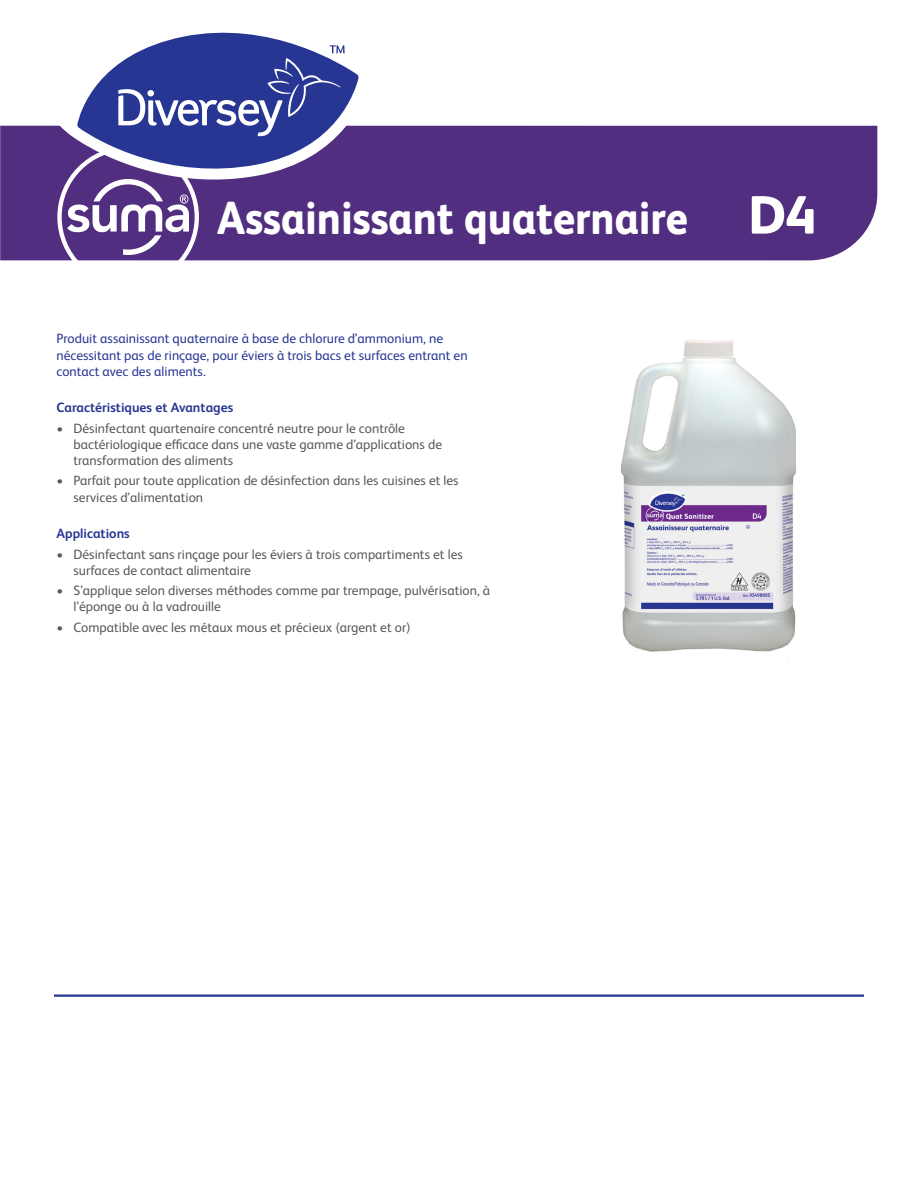
<style>
.page{position:relative;width:918px;height:1188px;background:#fff}
.page>*{position:absolute;margin:0;border:0;box-sizing:border-box;transform-origin:0 0}
.t1{font:800 54px "FS Albert Pro";color:#fff}
.Fancy_Name_page_1{font:800 46.5px "FS Albert Pro";color:#fff;scale:.9 1}
.t2{font:13.5px/16.2px "FS Albert Pro";color:#57585a}
.Intro_sentence_page{font:13.5px/16.2px "FS Albert Pro";color:#263692}
.Section_headings{font:700 13.5px "FS Albert Pro";color:#263692}
</style>
<div class="page">
<div style="left:0;top:126px;width:877px;height:134px;background:#522e81"></div>
<hr style="left:54px;top:995px;width:810px;height:2px;background:#263692">
<svg style="left:57px;top:180px;width:142px;height:81px"></svg>
<img style="left:621px;top:340px;width:175px;height:321px">
<svg style="left:57px;top:125px;width:317px;height:55px;background:#64448e"></svg>
<svg style="left:77px;top:32px;width:282px;height:149px"></svg>
<svg style="left:118px;top:45px;width:227px;height:91px;background:#4b58a4"></svg>
<p class="Fancy_Name_page_1" style="left:217px;top:181px;width:524px">Assainissant quaternaire</p>
<p class="t1" style="left:748px;top:173px;width:70px">D4</p>
<p class="Intro_sentence_page" style="left:57px;top:330px;width:413px">Produit assainissant quaternaire à base de chlorure d’ammonium, ne nécessitant pas de rinçage, pour éviers à trois bacs et surfaces entrant en contact avec des aliments.</p>
<p class="Section_headings" style="left:57px;top:398px;width:178px">Caractéristiques et Avantages</p>
<p class="t2" style="left:74px;top:419px;width:370px;text-indent:-17px">• Désinfectant quartenaire concentré neutre pour le contrôle bactériologique efficace dans une vaste gamme d’applications de transformation des aliments</p>
<p class="t2" style="left:74px;top:472px;width:387px;text-indent:-17px">• Parfait pour toute application de désinfection dans les cuisines et les services d’alimentation</p>
<p class="Section_headings" style="left:57px;top:524px;width:75px">Applications</p>
<p class="t2" style="left:74px;top:545px;width:391px;text-indent:-17px">• Désinfectant sans rinçage pour les éviers à trois compartiments et les surfaces de contact alimentaire</p>
<p class="t2" style="left:74px;top:581px;width:418px;text-indent:-17px">• S’applique selon diverses méthodes comme par trempage, pulvérisation, à l’éponge ou à la vadrouille</p>
<p class="t2" style="left:57px;top:618px;width:356px">• Compatible avec les métaux mous et précieux (argent et or)</p>
</div>
